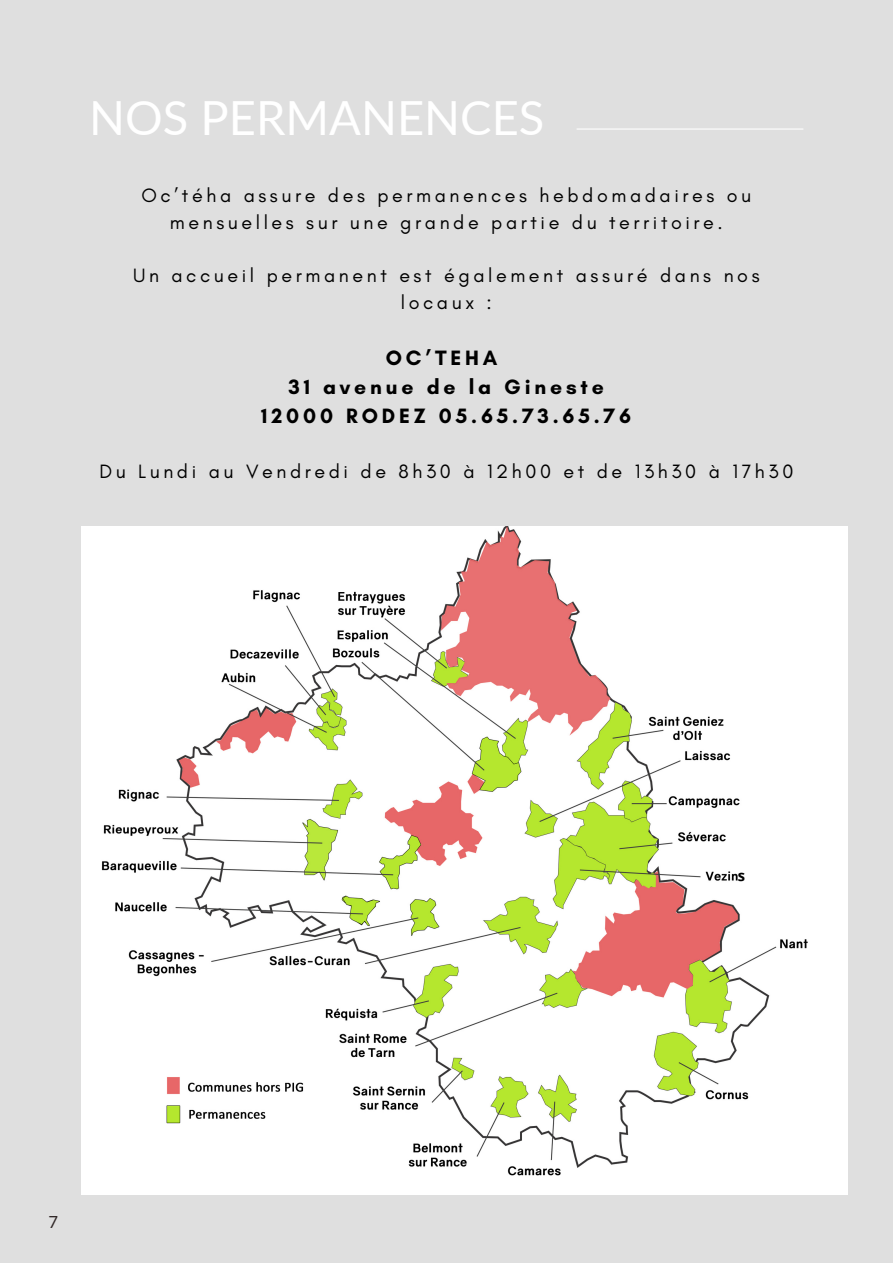
<style>
.page{position:relative;width:893px;height:1264px;background:#fff}
.page>*{position:absolute;margin:0;border:0;box-sizing:border-box;transform-origin:0 0}
.t1{font:47.1px "Lato";color:#fff}
.t2{font:700 21.15px/29.2px "Glacial Indifference";letter-spacing:.18em;color:#000;text-align:center}
.t3{font:19.65px/27px "Glacial Indifference";letter-spacing:.18em;color:#000;text-align:center}
.t4{font:16.65px "Lato";color:#302727}
.t5{font:700 14.7px "Open Sans";color:#000}
</style>
<div class="page">
<div style="left:0;top:0;width:892px;height:1262px;background:#dfdfdf"></div>
<img style="left:81px;top:526px;width:766px;height:667px">
<hr style="left:577px;top:128px;width:226px;height:2px;background:#fff">
<h1 class="t1" style="left:89px;top:88px;width:456px">NOS PERMANENCES</h1>
<p class="t3" style="left:141px;top:181px;width:611px">Oc’téha assure des permanences hebdomadaires ou mensuelles sur une grande partie du territoire.</p>
<p class="t3" style="left:133px;top:262px;width:628px">Un accueil permanent est également assuré dans nos locaux :</p>
<p class="t2" style="left:261px;top:342px;width:371px">OC’TEHA<br>31 avenue de la Gineste<br>12000 RODEZ 05.65.73.65.76</p>
<p class="t3" style="left:99px;top:458px;width:695px">Du Lundi au Vendredi de 8h30 à 12h00 et de 13h30 à 17h30</p>
<p class="t4" style="left:49px;top:1211px;width:11px">7</p>
<p class="t5" style="left:737px;top:865px;width:9px">s</p>
</div>
